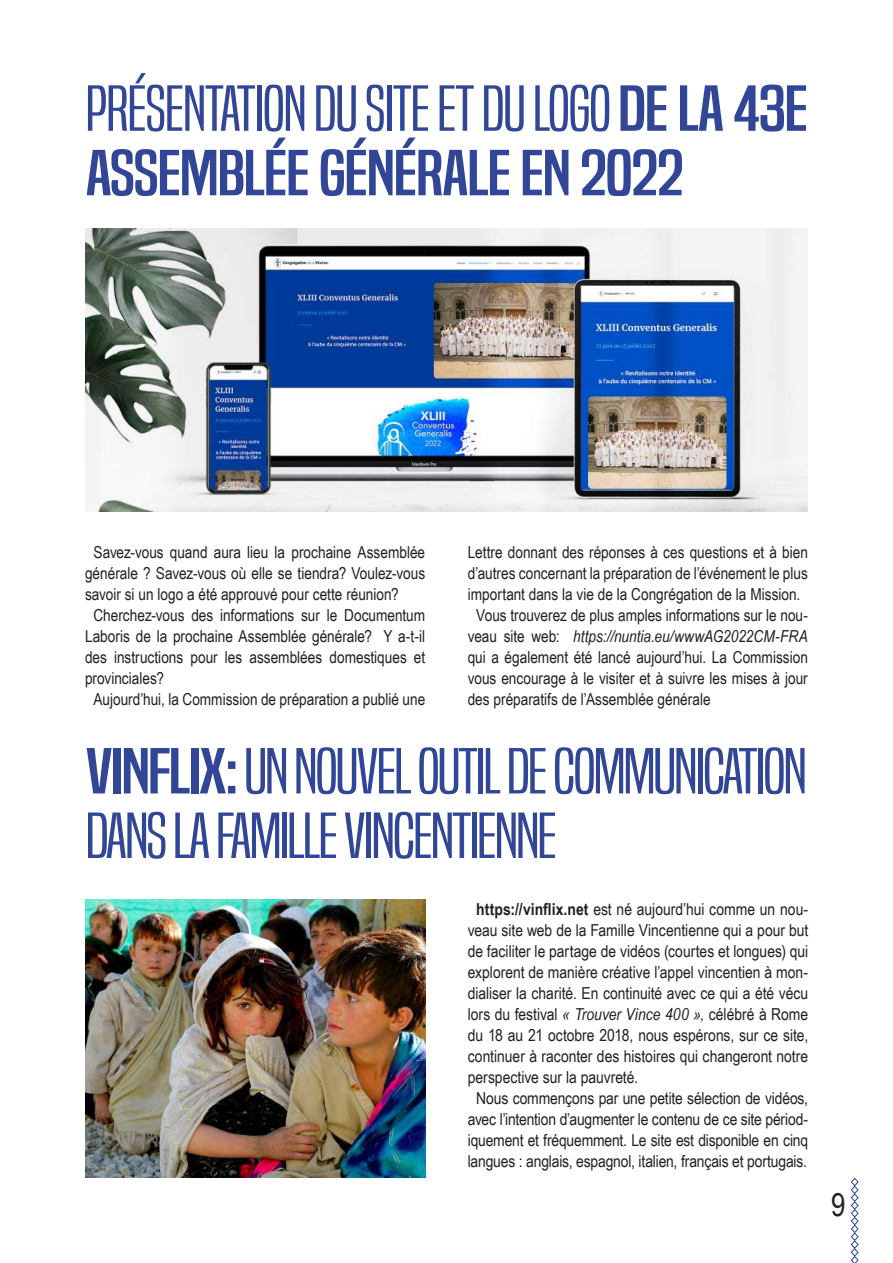
<style>
.page{position:relative;width:893px;height:1263px;background:#fff}
.page>*{position:absolute;margin:0;border:0;box-sizing:border-box;transform-origin:0 0}
.t1{font:60px/64.5px "Built Titling Lt";letter-spacing:-.03em;color:#314697;scale:1.38 1}
.t2{font:60px "Built Titling Lt";letter-spacing:-.03em;color:#314697;scale:1.36 1}
.t3{font:60px "Built Titling Rg";letter-spacing:-.02em;color:#314697;scale:1.36 1}
.t4{font:31.5px "Arial Narrow";color:#231f20}
.t5{font:16.5px "Arial Narrow";color:#231f20}
.t6{font:italic 16.5px "Arial Narrow";letter-spacing:-.005em;color:#231f20}
.s1{font-family:"Built Titling Rg"}
.s2{font-style:normal}
.s3{font-weight:700}
.s4{font-style:italic}
</style>
<div class="page">
<svg style="left:850px;top:1177px;width:9px;height:86px"></svg>
<img style="left:85px;top:229px;width:723px;height:282px">
<img style="left:85px;top:899px;width:340px;height:279px">
<h1 class="t2" style="left:85px;top:73px;width:533px">PRÉSENTATION DU SITE ET DU LOGO <span class="s1">DE LA 43E</span></h1>
<h1 class="t3" style="left:85px;top:138px;width:442px">ASSEMBLÉE GÉNÉRALE EN 2022</h1>
<p class="t5" style="left:94px;top:540px;width:333px">Savez-vous quand aura lieu la prochaine Assemblée</p>
<p class="t5" style="left:85px;top:561px;width:342px">générale ? Savez-vous où elle se tiendra? Voulez-vous</p>
<p class="t5" style="left:85px;top:582px;width:315px">savoir si un logo a été approuvé pour cette réunion?</p>
<p class="t5" style="left:94px;top:603px;width:333px">Cherchez-vous des informations sur le Documentum</p>
<p class="t5" style="left:85px;top:624px;width:342px">Laboris de la prochaine Assemblée générale? Y a-t-il</p>
<p class="t5" style="left:85px;top:645px;width:342px">des instructions pour les assemblées domestiques et</p>
<p class="t5" style="left:85px;top:666px;width:80px">provinciales?</p>
<p class="t5" style="left:94px;top:687px;width:333px">Aujourd’hui, la Commission de préparation a publié une</p>
<p class="t5" style="left:468px;top:540px;width:342px">Lettre donnant des réponses à ces questions et à bien</p>
<p class="t5" style="left:468px;top:561px;width:342px">d’autres concernant la préparation de l’événement le plus</p>
<p class="t5" style="left:468px;top:582px;width:334px">important dans la vie de la Congrégation de la Mission.</p>
<p class="t5" style="left:476px;top:603px;width:333px">Vous trouverez de plus amples informations sur le nou-</p>
<p class="t6" style="left:468px;top:625px;width:342px"><span class="s2">veau site web:</span> https://nuntia.eu/wwwAG2022CM-FRA</p>
<p class="t5" style="left:468px;top:645px;width:342px">qui a également été lancé aujourd’hui. La Commission</p>
<p class="t5" style="left:468px;top:666px;width:342px">vous encourage à le visiter et à suivre les mises à jour</p>
<p class="t5" style="left:468px;top:687px;width:244px">des préparatifs de l’Assemblée générale</p>
<h1 class="t1" style="left:85px;top:739px;width:524px"><span class="s1">VINFLIX:</span> UN NOUVEL OUTIL DE COMMUNICATION<br>DANS LA FAMILLE VINCENTIENNE</h1>
<p class="t5" style="left:476px;top:897px;width:333px"><span class="s3">https://vinflix.net</span> est né aujourd’hui comme un nou-</p>
<p class="t5" style="left:468px;top:918px;width:342px">veau site web de la Famille Vincentienne qui a pour but</p>
<p class="t5" style="left:468px;top:939px;width:342px">de faciliter le partage de vidéos (courtes et longues) qui</p>
<p class="t5" style="left:468px;top:960px;width:342px">explorent de manière créative l’appel vincentien à mon-</p>
<p class="t5" style="left:468px;top:981px;width:342px">dialiser la charité. En continuité avec ce qui a été vécu</p>
<p class="t5" style="left:468px;top:1002px;width:342px">lors du festival <span class="s4">« Trouver Vince 400 »,</span> célébré à Rome</p>
<p class="t5" style="left:468px;top:1023px;width:342px">du 18 au 21 octobre 2018, nous espérons, sur ce site,</p>
<p class="t5" style="left:468px;top:1044px;width:342px">continuer à raconter des histoires qui changeront notre</p>
<p class="t5" style="left:468px;top:1065px;width:172px">perspective sur la pauvreté.</p>
<p class="t5" style="left:476px;top:1086px;width:333px">Nous commençons par une petite sélection de vidéos,</p>
<p class="t5" style="left:468px;top:1107px;width:342px">avec l’intention d’augmenter le contenu de ce site périod-</p>
<p class="t5" style="left:468px;top:1128px;width:342px">iquement et fréquemment. Le site est disponible en cinq</p>
<p class="t5" style="left:468px;top:1149px;width:341px">langues : anglais, espagnol, italien, français et portugais.</p>
<h2 class="t4" style="left:831px;top:1181px;width:16px">9</h2>
</div>
